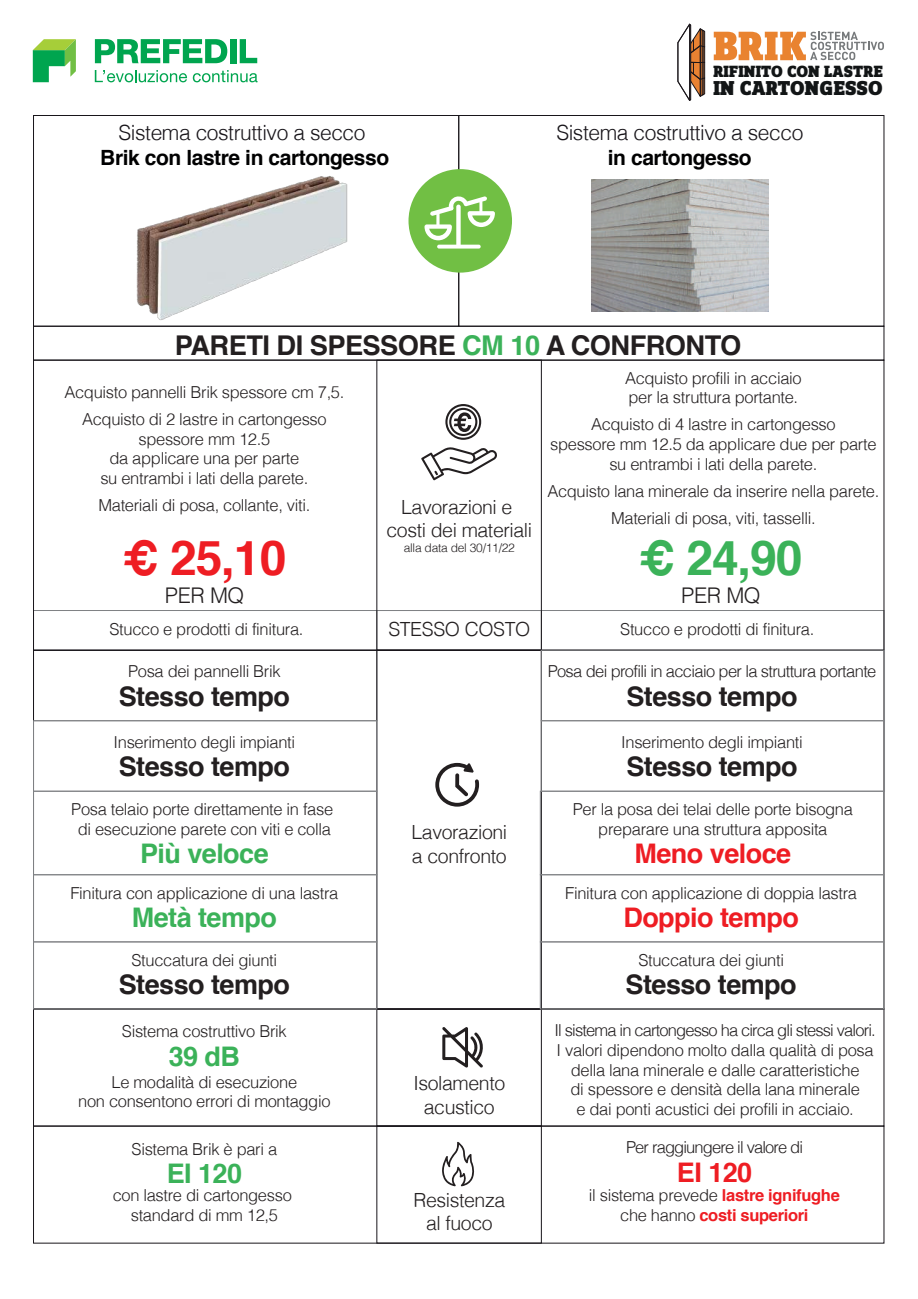
<style>
.page{position:relative;width:918px;height:1299px;background:#fff}
.page>*{position:absolute;margin:0;border:0;box-sizing:border-box;transform-origin:0 0}
.t1{font:700 48px "Helvetica";color:#ee1d23}
.t2{font:700 48px "Helvetica";color:#3bb259}
.t3{font:700 27.3px "Helvetica";letter-spacing:-.02em;color:#231f20}
.t4{font:700 27px "Helvetica";letter-spacing:-.02em;color:#231f20}
.t5{font:700 27px "Helvetica";letter-spacing:-.02em;color:#3bb259}
.t6{font:700 27px "Helvetica";letter-spacing:-.02em;color:#ee1d23}
.t7{font:300 21.6px "Helvetica";letter-spacing:-.02em;color:#231f20}
.t8{font:300 21px "Helvetica";letter-spacing:-.02em;color:#18151a}
.t9{font:700 21px "Helvetica";letter-spacing:-.02em;color:#000001}
.t10{font:900 20.85px "Zine Slab Dis";letter-spacing:.01em;color:#121516}
.t11{font:300 19.5px/23.4px "Helvetica";letter-spacing:-.02em;color:#231f20;text-align:center}
.t12{font:900 16.95px "Zine Slab Dis";letter-spacing:.01em;color:#121516}
.t13{font:300 16.5px/19.8px "Helvetica";letter-spacing:-.02em;color:#231f20;text-align:center}
.t14{font:700 16.5px/19.8px "Helvetica";letter-spacing:-.02em;color:#ee1d23;text-align:center}
.t15{font:300 16.5px "Helvetica";letter-spacing:-.04em;color:#231f20}
.t16{font:300 16.5px "Helvetica";letter-spacing:-.05em;color:#231f20}
.t17{font:300 12px "Helvetica";letter-spacing:-.02em;color:#231f20}
.s1{color:#3bb259}
.s2{font-weight:300;color:#231f20}
</style>
<div class="page">
<img style="left:591px;top:179px;width:177px;height:133px">
<div style="left:33px;top:610px;width:851px;height:40px;border:1px solid #808285"></div>
<div style="left:377px;top:610px;width:164px;height:40px;border:1px solid #808285"></div>
<div style="left:33px;top:650px;width:344px;height:71px;border:1px solid #808285"></div>
<div style="left:33px;top:326px;width:851px;height:35px;border:1px solid #18151a"></div>
<div style="left:376px;top:360px;width:166px;height:291px;border:1px solid #18151a"></div>
<div style="left:376px;top:650px;width:166px;height:359px;border:1px solid #18151a"></div>
<div style="left:376px;top:1009px;width:166px;height:117px;border:1px solid #18151a"></div>
<div style="left:458px;top:115px;width:426px;height:212px;border:1px solid #18151a"></div>
<div style="left:408px;top:169px;width:104px;height:104px;background:#71bf44;border-radius:50%"></div>
<svg style="left:424px;top:196px;width:71px;height:53px"></svg>
<svg style="left:33px;top:39px;width:43px;height:43px"></svg>
<svg style="left:95px;top:70px;width:92px;height:12px"></svg>
<svg style="left:193px;top:70px;width:65px;height:12px"></svg>
<svg style="left:95px;top:39px;width:132px;height:24px"></svg>
<div style="left:230px;top:39px;width:6px;height:24px;background:#00a54f"></div>
<svg style="left:240px;top:39px;width:17px;height:24px"></svg>
<svg style="left:678px;top:23px;width:27px;height:78px"></svg>
<svg style="left:714px;top:32px;width:170px;height:28px"></svg>
<img style="left:121px;top:176px;width:240px;height:152px">
<div style="left:33px;top:791px;width:344px;height:84px;border:1px solid #808285"></div>
<div style="left:33px;top:875px;width:344px;height:67px;border:1px solid #808285"></div>
<div style="left:33px;top:942px;width:344px;height:67px;border:1px solid #808285"></div>
<div style="left:540px;top:942px;width:344px;height:67px;border:1px solid #808285"></div>
<div style="left:540px;top:875px;width:344px;height:67px;border:1px solid #808285"></div>
<div style="left:540px;top:791px;width:344px;height:84px;border:1px solid #808285"></div>
<div style="left:541px;top:650px;width:344px;height:71px;border:1px solid #808285"></div>
<div style="left:33px;top:1126px;width:851px;height:118px;border:1px solid #18151a"></div>
<div style="left:376px;top:1126px;width:166px;height:118px;border:1px solid #18151a"></div>
<svg style="left:421px;top:404px;width:76px;height:76px"></svg>
<svg style="left:435px;top:763px;width:44px;height:44px"></svg>
<svg style="left:442px;top:1142px;width:32px;height:44px"></svg>
<svg style="left:442px;top:1027px;width:41px;height:41px"></svg>
<p class="t8" style="left:119px;top:124px;width:249px">Sistema costruttivo a secco</p>
<p class="t9" style="left:100px;top:149px;width:290px">Brik con lastre in cartongesso</p>
<p class="t12" style="left:713px;top:62px;width:171px">RIFINITO CON LASTRE</p>
<p class="t10" style="left:713px;top:76px;width:171px">IN CARTONGESSO</p>
<p class="t8" style="left:556px;top:123px;width:249px">Sistema costruttivo a secco</p>
<p class="t9" style="left:608px;top:149px;width:145px">in cartongesso</p>
<h2 class="t3" style="left:175px;top:334px;width:568px">PARETI DI SPESSORE <span class="s1">CM 10</span> A CONFRONTO</h2>
<p class="t13" style="left:64px;top:380px;width:281px;line-height:27px">Acquisto pannelli Brik spessore cm 7,5.<br>Acquisto di 2 lastre in cartongesso</p>
<p class="t13" style="left:100px;top:430px;width:209px">spessore mm 12.5<br>da applicare una per parte su entrambi i lati della parete.</p>
<p class="t13" style="left:98px;top:497px;width:213px">Materiali di posa, collante, viti.</p>
<h1 class="t1" style="left:123px;top:538px;width:165px">¤ 25,10</h1>
<h3 class="t7" style="left:165px;top:586px;width:81px">PER MQ</h3>
<p class="t11" style="left:386px;top:497px;width:147px">Lavorazioni e costi dei materiali</p>
<p class="t17" style="left:404px;top:542px;width:113px">alla data del 30/11/22</p>
<p class="t13" style="left:625px;top:369px;width:178px;text-align:left">Acquisto profili in acciaio per la struttura portante.</p>
<p class="t13" style="left:550px;top:416px;width:328px">Acquisto di 4 lastre in cartongesso<br>spessore mm 12.5 da applicare due per parte su entrambi i lati della parete.</p>
<p class="t13" style="left:547px;top:479px;width:334px;line-height:27px">Acquisto lana minerale da inserire nella parete.<br>Materiali di posa, viti, tasselli.</p>
<h1 class="t2" style="left:639px;top:538px;width:165px">¤ 24,90</h1>
<h3 class="t7" style="left:681px;top:586px;width:81px">PER MQ</h3>
<p class="t11" style="left:388px;top:619px;width:143px">STESSO COSTO</p>
<p class="t13" style="left:110px;top:620px;width:196px">Stucco e prodotti di finitura.</p>
<p class="t13" style="left:620px;top:620px;width:196px">Stucco e prodotti di finitura.</p>
<p class="t13" style="left:128px;top:663px;width:154px">Posa dei pannelli Brik</p>
<h3 class="t4" style="left:119px;top:685px;width:173px">Stesso tempo</h3>
<p class="t13" style="left:114px;top:733px;width:183px">Inserimento degli impianti</p>
<h3 class="t4" style="left:119px;top:755px;width:173px">Stesso tempo</h3>
<p class="t13" style="left:71px;top:801px;width:263px">Posa telaio porte direttamente in fase di esecuzione parete con viti e colla</p>
<h3 class="t5" style="left:140px;top:843px;width:130px">Più veloce</h3>
<p class="t13" style="left:70px;top:884px;width:270px">Finitura con applicazione di una lastra</p>
<h3 class="t5" style="left:132px;top:906px;width:147px">Metà tempo</h3>
<p class="t13" style="left:132px;top:951px;width:147px">Stuccatura dei giunti</p>
<h3 class="t4" style="left:119px;top:974px;width:173px">Stesso tempo</h3>
<p class="t13" style="left:122px;top:1023px;width:166px">Sistema costruttivo Brik</p>
<h3 class="t5" style="left:169px;top:1045px;width:73px">39 dB</h3>
<p class="t13" style="left:78px;top:1073px;width:254px">Le modalità di esecuzione<br>non consentono errori di montaggio</p>
<p class="t11" style="left:411px;top:822px;width:97px;text-align:left">Lavorazioni a confronto</p>
<p class="t11" style="left:413px;top:1073px;width:93px">Isolamento acustico</p>
<p class="t15" style="left:548px;top:664px;width:330px">Posa dei profili in acciaio per la struttura portante</p>
<h3 class="t4" style="left:626px;top:685px;width:173px">Stesso tempo</h3>
<p class="t13" style="left:621px;top:733px;width:183px">Inserimento degli impianti</p>
<h3 class="t4" style="left:626px;top:755px;width:173px">Stesso tempo</h3>
<p class="t13" style="left:573px;top:801px;width:282px">Per la posa dei telai delle porte bisogna preparare una struttura apposita</p>
<h3 class="t6" style="left:635px;top:843px;width:158px">Meno veloce</h3>
<p class="t13" style="left:565px;top:884px;width:293px">Finitura con applicazione di doppia lastra</p>
<h3 class="t6" style="left:623px;top:906px;width:177px">Doppio tempo</h3>
<p class="t13" style="left:638px;top:951px;width:147px">Stuccatura dei giunti</p>
<h3 class="t4" style="left:626px;top:974px;width:173px">Stesso tempo</h3>
<p class="t13" style="left:555px;top:1022px;width:323px">Il sistema in cartongesso ha circa gli stessi valori.<br>I valori dipendono molto dalla qualità di posa della lana minerale e dalle caratteristiche<br>di spessore e densità della lana minerale<br>e dai ponti acustici dei profili in acciaio.</p>
<p class="t16" style="left:626px;top:1140px;width:179px">Per raggiungere il valore di</p>
<h3 class="t6" style="left:677px;top:1161px;width:77px">EI 120</h3>
<p class="t13" style="left:132px;top:1140px;width:147px">Sistema Brik è pari a</p>
<h3 class="t5" style="left:167px;top:1162px;width:77px">EI 120</h3>
<p class="t13" style="left:113px;top:1187px;width:181px">con lastre di cartongesso standard di mm 12,5</p>
<p class="t14" style="left:589px;top:1187px;width:252px"><span class="s2">il sistema prevede</span> lastre ignifughe <span class="s2">che hanno</span> costi superiori</p>
<p class="t11" style="left:413px;top:1190px;width:93px">Resistenza al fuoco</p>
</div>
